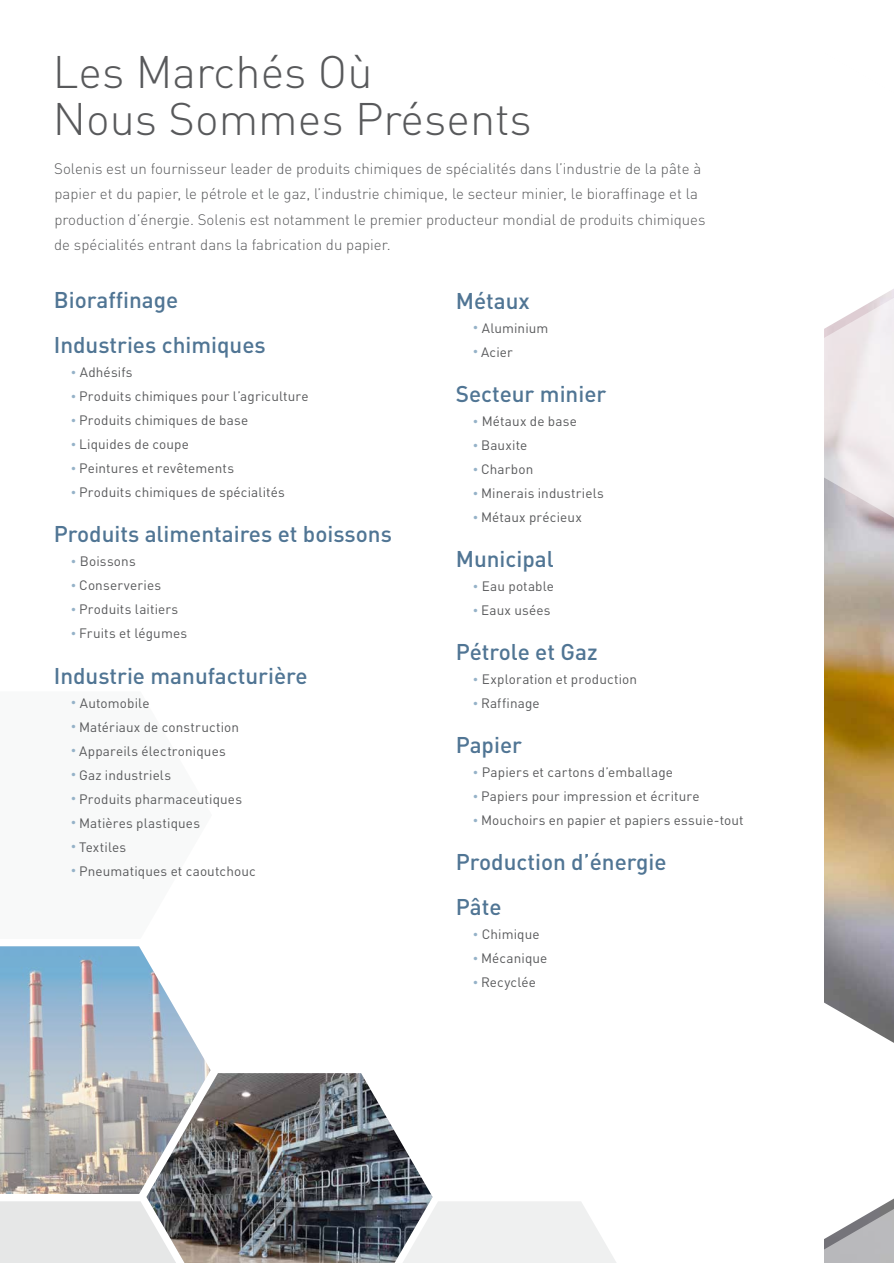
<style>
.page{position:relative;width:894px;height:1263px;background:#fff}
.page>*{position:absolute;margin:0;border:0;box-sizing:border-box;transform-origin:0 0}
.t1{font:300 45px/46.5px "DINOT";color:#58595b}
.t2{font:500 22.5px/45px "DINOT";color:#507594}
.t3{font:300 15px/25.5px "DINOT";color:#58595b}
.t4{font:13.5px "DINOT";letter-spacing:.01em;color:#58595b}
.s1{font-size:10.5px;color:#95b2c8}
</style>
<div class="page">
<img style="left:824px;top:546px;width:69px;height:436px">
<svg style="left:824px;top:289px;width:69px;height:257px"></svg>
<svg style="left:824px;top:1259px;width:69px;height:4px"></svg>
<svg style="left:824px;top:982px;width:69px;height:277px"></svg>
<img style="left:146px;top:1073px;width:286px;height:190px">
<img style="left:0;top:946px;width:210px;height:248px">
<svg style="left:0;top:1201px;width:212px;height:62px"></svg>
<svg style="left:366px;top:1201px;width:250px;height:62px"></svg>
<h1 class="t1" style="left:53px;top:49px;width:480px">Les Marchés Où<br>Nous Sommes Présents</h1>
<p class="t3" style="left:54px;top:156px;width:652px">Solenis est un fournisseur leader de produits chimiques de spécialités dans l’industrie de la pâte à papier et du papier, le pétrole et le gaz, l’industrie chimique, le secteur minier, le bioraffinage et la production d’énergie. Solenis est notamment le premier producteur mondial de produits chimiques de spécialités entrant dans la fabrication du papier.</p>
<h2 class="t2" style="left:54px;top:277px;width:213px">Bioraffinage<br>Industries chimiques</h2>
<p class="t4" style="left:71px;top:364px;width:63px"><span class="s1">•</span> Adhésifs</p>
<p class="t4" style="left:71px;top:388px;width:239px"><span class="s1">•</span> Produits chimiques pour l’agriculture</p>
<p class="t4" style="left:71px;top:412px;width:179px"><span class="s1">•</span> Produits chimiques de base</p>
<p class="t4" style="left:71px;top:436px;width:119px"><span class="s1">•</span> Liquides de coupe</p>
<p class="t4" style="left:71px;top:460px;width:164px"><span class="s1">•</span> Peintures et revêtements</p>
<p class="t4" style="left:71px;top:484px;width:215px"><span class="s1">•</span> Produits chimiques de spécialités</p>
<h2 class="t2" style="left:54px;top:511px;width:339px">Produits alimentaires et boissons</h2>
<p class="t4" style="left:71px;top:553px;width:66px"><span class="s1">•</span> Boissons</p>
<p class="t4" style="left:71px;top:577px;width:92px"><span class="s1">•</span> Conserveries</p>
<p class="t4" style="left:71px;top:601px;width:109px"><span class="s1">•</span> Produits laitiers</p>
<p class="t4" style="left:71px;top:625px;width:118px"><span class="s1">•</span> Fruits et légumes</p>
<h2 class="t2" style="left:54px;top:652px;width:255px">Industrie manufacturière</h2>
<p class="t4" style="left:71px;top:694px;width:80px"><span class="s1">•</span> Automobile</p>
<p class="t4" style="left:71px;top:718px;width:170px"><span class="s1">•</span> Matériaux de construction</p>
<p class="t4" style="left:71px;top:742px;width:156px"><span class="s1">•</span> Appareils électroniques</p>
<p class="t4" style="left:71px;top:766px;width:102px"><span class="s1">•</span> Gaz industriels</p>
<p class="t4" style="left:71px;top:790px;width:173px"><span class="s1">•</span> Produits pharmaceutiques</p>
<p class="t4" style="left:71px;top:814px;width:131px"><span class="s1">•</span> Matières plastiques</p>
<p class="t4" style="left:71px;top:838px;width:57px"><span class="s1">•</span> Textiles</p>
<p class="t4" style="left:71px;top:862px;width:186px"><span class="s1">•</span> Pneumatiques et caoutchouc</p>
<h2 class="t2" style="left:455px;top:278px;width:76px">Métaux</h2>
<p class="t4" style="left:472px;top:320px;width:77px"><span class="s1">•</span> Aluminium</p>
<p class="t4" style="left:472px;top:344px;width:41px"><span class="s1">•</span> Acier</p>
<h2 class="t2" style="left:455px;top:371px;width:152px">Secteur minier</h2>
<p class="t4" style="left:472px;top:413px;width:105px"><span class="s1">•</span> Métaux de base</p>
<p class="t4" style="left:472px;top:437px;width:56px"><span class="s1">•</span> Bauxite</p>
<p class="t4" style="left:472px;top:461px;width:62px"><span class="s1">•</span> Charbon</p>
<p class="t4" style="left:472px;top:485px;width:133px"><span class="s1">•</span> Minerais industriels</p>
<p class="t4" style="left:472px;top:509px;width:110px"><span class="s1">•</span> Métaux précieux</p>
<h2 class="t2" style="left:455px;top:536px;width:100px">Municipal</h2>
<p class="t4" style="left:472px;top:578px;width:83px"><span class="s1">•</span> Eau potable</p>
<p class="t4" style="left:472px;top:602px;width:79px"><span class="s1">•</span> Eaux usées</p>
<h2 class="t2" style="left:455px;top:629px;width:143px">Pétrole et Gaz</h2>
<p class="t4" style="left:472px;top:671px;width:166px"><span class="s1">•</span> Exploration et production</p>
<p class="t4" style="left:472px;top:695px;width:68px"><span class="s1">•</span> Raffinage</p>
<h2 class="t2" style="left:455px;top:722px;width:68px">Papier</h2>
<p class="t4" style="left:472px;top:764px;width:201px"><span class="s1">•</span> Papiers et cartons d’emballage</p>
<p class="t4" style="left:472px;top:788px;width:228px"><span class="s1">•</span> Papiers pour impression et écriture</p>
<p class="t4" style="left:472px;top:812px;width:272px"><span class="s1">•</span> Mouchoirs en papier et papiers essuie-tout</p>
<h2 class="t2" style="left:455px;top:839px;width:212px">Production d’énergie<br>Pâte</h2>
<p class="t4" style="left:472px;top:926px;width:68px"><span class="s1">•</span> Chimique</p>
<p class="t4" style="left:472px;top:950px;width:76px"><span class="s1">•</span> Mécanique</p>
<p class="t4" style="left:472px;top:974px;width:65px"><span class="s1">•</span> Recyclée</p>
</div>
